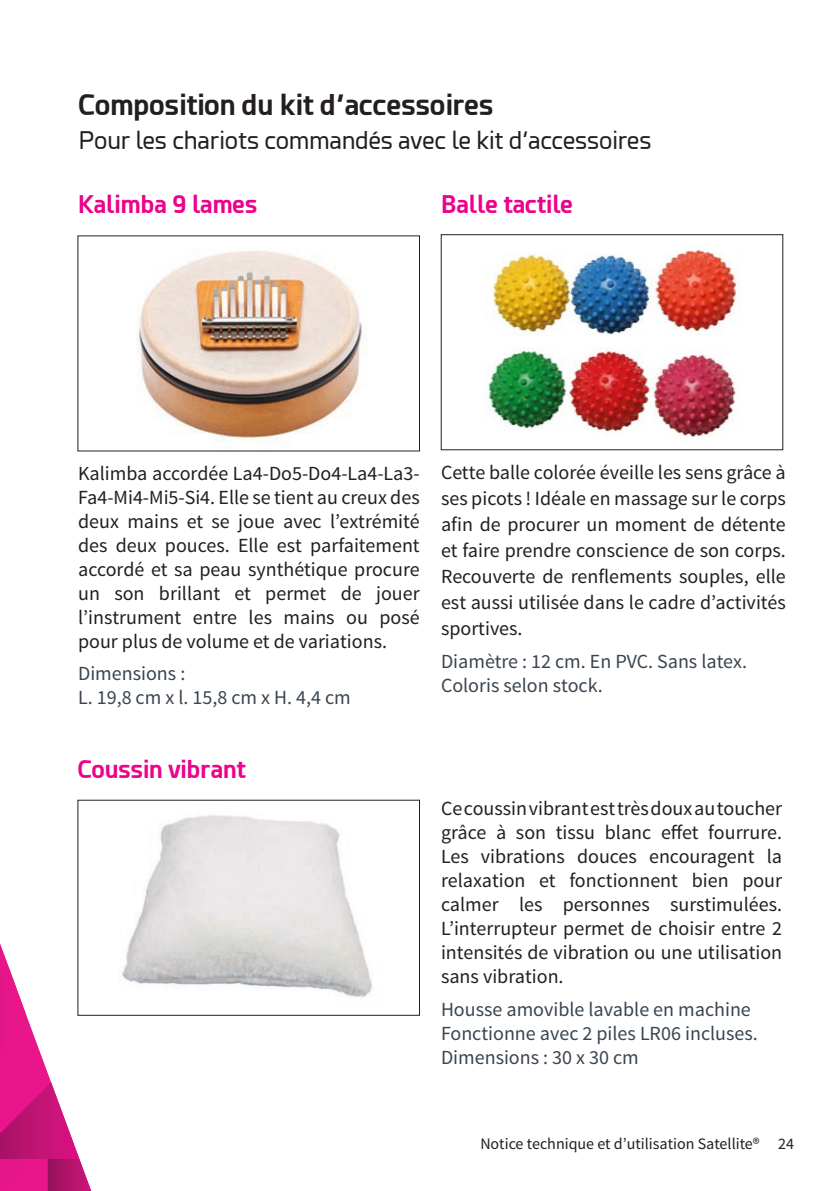
<style>
.page{position:relative;width:840px;height:1191px;background:#fff}
.page>*{position:absolute;margin:0;border:0;box-sizing:border-box;transform-origin:0 0}
.Texte_courant{font:700 28px "Esphimere";color:#231f20}
.Titre_1_page_2{font:24px "Esphimere";color:#231f20}
.Texte_courant-2{font:700 24px "Esphimere";color:#ed028c}
.Titre_1_page_2-2{font:20px/24px "Source Sans Pro";color:#231f20;text-align:justify}
.Titre_1_page_2-3{font:20px "Source Sans Pro";color:#3a4550}
.t1{font:16px "Source Sans Pro";color:#231f20}
</style>
<div class="page">
<svg style="left:0;top:897px;width:97px;height:294px"></svg>
<img style="left:119px;top:815px;width:254px;height:183px">
<img style="left:137px;top:250px;width:226px;height:191px">
<img style="left:483px;top:248px;width:255px;height:189px">
<div style="left:441px;top:234px;width:341px;height:216px;border:1px solid #231f20"></div>
<p class="Texte_courant" style="left:79px;top:88px;width:416px">Composition du kit d’accessoires</p>
<p class="Titre_1_page_2" style="left:79px;top:127px;width:574px">Pour les chariots commandés avec le kit d’accessoires</p>
<p class="Texte_courant-2" style="left:78px;top:190px;width:181px">Kalimba 9 lames</p>
<p class="Texte_courant-2" style="left:441px;top:190px;width:134px">Balle tactile</p>
<p class="Titre_1_page_2-2" style="left:78px;top:461px;width:343px">Kalimba accordée La4-Do5-Do4-La4-La3- Fa4-Mi4-Mi5-Si4. Elle se tient au creux des deux mains et se joue avec l’extrémité des deux pouces. Elle est parfaitement accordé et sa peau synthétique procure un son brillant et permet de jouer l’instrument entre les mains ou posé pour plus de volume et de variations.</p>
<p class="Titre_1_page_2-3" style="left:78px;top:661px;width:109px">Dimensions :</p>
<p class="Titre_1_page_2-3" style="left:78px;top:685px;width:274px">L. 19,8 cm x l. 15,8 cm x H. 4,4 cm</p>
<p class="Texte_courant-2" style="left:78px;top:754px;width:169px">Coussin vibrant</p>
<p class="Titre_1_page_2-2" style="left:441px;top:460px;width:346px;line-height:26px">Cette balle colorée éveille les sens grâce à ses picots ! Idéale en massage sur le corps afin de procurer un moment de détente et faire prendre conscience de son corps.<br>Recouverte de renflements souples, elle est aussi utilisée dans le cadre d’activités sportives.</p>
<p class="Titre_1_page_2-3" style="left:441px;top:648px;width:307px">Diamètre : 12 cm. En PVC. Sans latex.</p>
<p class="Titre_1_page_2-3" style="left:441px;top:672px;width:163px">Coloris selon stock.</p>
<p class="Titre_1_page_2-2" style="left:441px;top:796px;width:342px">Ce coussin vibrant est très doux au toucher grâce à son tissu blanc effet fourrure.<br>Les vibrations douces encouragent la relaxation et fonctionnent bien pour calmer les personnes surstimulées.<br>L’interrupteur permet de choisir entre 2 intensités de vibration ou une utilisation sans vibration.</p>
<p class="Titre_1_page_2-3" style="left:441px;top:996px;width:311px">Housse amovible lavable en machine</p>
<p class="Titre_1_page_2-3" style="left:441px;top:1020px;width:318px">Fonctionne avec 2 piles LR06 incluses.</p>
<p class="Titre_1_page_2-3" style="left:441px;top:1044px;width:199px">Dimensions : 30 x 30 cm</p>
<p class="t1" style="left:480px;top:1133px;width:315px">Notice technique et d’utilisation Satellite® 24</p>
</div>
